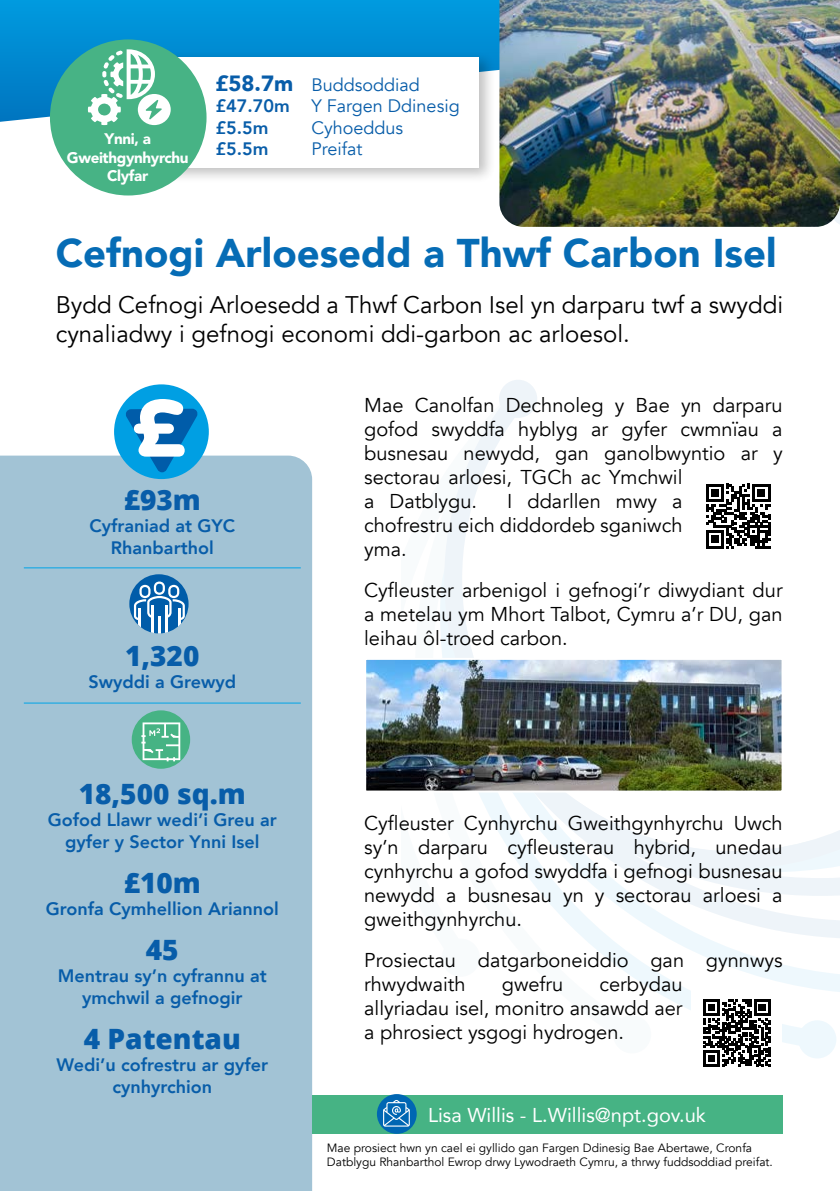
<style>
.page{position:relative;width:840px;height:1191px;background:#fff}
.page>*{position:absolute;margin:0;border:0;box-sizing:border-box;transform-origin:0 0}
.t1{font:900 40px "Avenir";color:#066cb5}
.t2{font:800 28px "Open Sans";color:#085da9}
.t3{font:24px/28.8px "Avenir";color:#000}
.t4{font:20px/24px "Avenir";color:#000;text-align:justify}
.t5{font:20px "Avenir";color:#fff}
.t6{font:800 18px/22px "Avenir";color:#085da9;text-align:center}
.t7{font:18px/21.6px "Avenir";color:#085da9}
.t8{font:900 15.2px/18.2px "Avenir";letter-spacing:-.025em;color:#fff;text-align:center}
.t9{font:12px/14.4px "Avenir";color:#000}
.s1{font-weight:900;font-size:22px}
.s2{font-weight:800}
</style>
<div class="page">
<svg style="left:639px;top:869px;width:185px;height:176px"></svg>
<div style="left:797px;top:1020px;width:38px;height:38px;background:#eef8fd;border-radius:50%"></div>
<svg style="left:527px;top:869px;width:112px;height:112px"></svg>
<div style="left:612px;top:1015px;width:38px;height:38px;background:#f8fbfc;border-radius:50%"></div>
<div style="left:441px;top:938px;width:38px;height:38px;background:#f8fbfc;border-radius:50%"></div>
<svg style="left:444px;top:380px;width:395px;height:489px"></svg>
<div style="left:498px;top:380px;width:39px;height:38px;background:#eef4f9;border-radius:50%"></div>
<svg style="left:777px;top:0;width:63px;height:864px"></svg>
<svg style="left:0;top:0;width:499px;height:122px;background:#0291d6"></svg>
<div style="left:0;top:455px;width:312px;height:736px;background:#a2c3d5"></div>
<div style="left:312px;top:1095px;width:470px;height:39px;background:#46b384"></div>
<div style="left:377px;top:1094px;width:39px;height:39px;background:#0066b3;border-radius:50%"></div>
<svg style="left:383px;top:1099px;width:26px;height:27px"></svg>
<div style="left:83px;top:51px;width:413px;height:133px;background:#000;opacity:.25"></div>
<div style="left:89px;top:57px;width:389px;height:110px;background:#fff"></div>
<img style="left:367px;top:661px;width:413px;height:128px">
<div style="left:364px;top:658px;width:419px;height:134px;border:2px solid #fff"></div>
<div style="left:691px;top:990px;width:90px;height:85px;background:#fff"></div>
<svg style="left:703px;top:999px;width:66px;height:67px"></svg>
<div style="left:692px;top:473px;width:91px;height:85px;background:#fff"></div>
<svg style="left:706px;top:484px;width:64px;height:64px"></svg>
<img style="left:499px;top:0;width:340px;height:227px">
<div style="left:50px;top:39px;width:156px;height:156px;background:#47b385;border-radius:50%"></div>
<svg style="left:88px;top:49px;width:83px;height:76px"></svg>
<div style="left:114px;top:384px;width:95px;height:95px;background:#009fe3;border-radius:50%"></div>
<svg style="left:125px;top:399px;width:72px;height:73px"></svg>
<div style="left:129px;top:574px;width:59px;height:59px;background:#005ca9;border-radius:50%"></div>
<svg style="left:134px;top:581px;width:51px;height:52px"></svg>
<div style="left:132px;top:710px;width:58px;height:58px;background:#46b384;border-radius:50%"></div>
<svg style="left:141px;top:722px;width:39px;height:39px"></svg>
<hr style="left:24px;top:702px;width:276px;height:1px;background:#00a4e7">
<hr style="left:24px;top:567px;width:276px;height:1px;background:#00a4e7">
<p class="t8" style="left:67px;top:130px;width:123px">Ynni, a<br>Gweithgynhyrchu<br>Clyfar</p>
<p class="t7" style="left:215px;top:74px;width:246px"><span class="s1">£58.7m</span> Buddsoddiad <span class="s2">£47.70m</span> Y Fargen Ddinesig <span class="s2">£5.5m</span></p>
<p class="t7" style="left:311px;top:117px;width:93px">Cyhoeddus</p>
<p class="t6" style="left:215px;top:138px;width:54px">£5.5m</p>
<p class="t7" style="left:311px;top:139px;width:52px">Preifat</p>
<p class="t1" style="left:56px;top:219px;width:721px">Cefnogi Arloesedd a Thwf Carbon Isel</p>
<p class="t3" style="left:56px;top:290px;width:728px">Bydd Cefnogi Arloesedd a Thwf Carbon Isel yn darparu twf a swyddi cynaliadwy i gefnogi economi ddi-garbon ac arloesol.</p>
<p class="t2" style="left:124px;top:478px;width:79px">£93m</p>
<p class="t6" style="left:89px;top:514px;width:147px">Cyfraniad at GYC<br>Rhanbarthol</p>
<p class="t2" style="left:125px;top:634px;width:76px">1,320</p>
<p class="t6" style="left:88px;top:670px;width:149px">Swyddi a Grewyd</p>
<p class="t2" style="left:79px;top:772px;width:168px">18,500 sq.m</p>
<p class="t6" style="left:48px;top:808px;width:230px">Gofod Llawr wedi’i Greu ar gyfer y Sector Ynni Isel</p>
<p class="t2" style="left:124px;top:861px;width:79px">£10m</p>
<p class="t6" style="left:46px;top:897px;width:234px">Gronfa Cymhellion Ariannol</p>
<p class="t2" style="left:146px;top:928px;width:34px">45</p>
<p class="t6" style="left:58px;top:964px;width:210px">Mentrau sy’n cyfrannu at ymchwil a gefnogir</p>
<p class="t2" style="left:84px;top:1017px;width:158px">4 Patentau</p>
<p class="t6" style="left:56px;top:1053px;width:213px">Wedi’u cofrestru ar gyfer cynhyrchion</p>
<p class="t4" style="left:364px;top:393px;width:420px;text-align:left">Mae Canolfan Dechnoleg y Bae yn darparu gofod swyddfa hyblyg ar gyfer cwmnïau a busnesau newydd, gan ganolbwyntio ar y sectorau arloesi, TGCh ac Ymchwil<br>a Datblygu.</p>
<p class="t4" style="left:364px;top:489px;width:319px;text-indent:143px">I ddarllen mwy a chofrestru eich diddordeb sganiwch yma.</p>
<p class="t4" style="left:364px;top:578px;width:419px">Cyfleuster arbenigol i gefnogi’r diwydiant dur a metelau ym Mhort Talbot, Cymru a’r DU, gan leihau ôl-troed carbon.</p>
<p class="t4" style="left:364px;top:811px;width:420px">Cyfleuster Cynhyrchu Gweithgynhyrchu Uwch sy’n darparu cyfleusterau hybrid, unedau cynhyrchu a gofod swyddfa i gefnogi busnesau newydd a busnesau yn y sectorau arloesi a gweithgynhyrchu.</p>
<p class="t4" style="left:364px;top:948px;width:420px">Prosiectau datgarboneiddio gan gynnwys rhwydwaith</p>
<p class="t4" style="left:501px;top:972px;width:63px">gwefru</p>
<p class="t4" style="left:364px;top:972px;width:319px;text-indent:235px">cerbydau allyriadau isel, monitro ansawdd aer a phrosiect ysgogi hydrogen.</p>
<p class="t5" style="left:428px;top:1099px;width:279px">Lisa Willis - L.Willis@npt.gov.uk</p>
<p class="t9" style="left:327px;top:1140px;width:447px">Mae prosiect hwn yn cael ei gyllido gan Fargen Ddinesig Bae Abertawe, Cronfa<br>Datblygu Rhanbarthol Ewrop drwy Lywodraeth Cymru, a thrwy fuddsoddiad preifat.</p>
</div>
